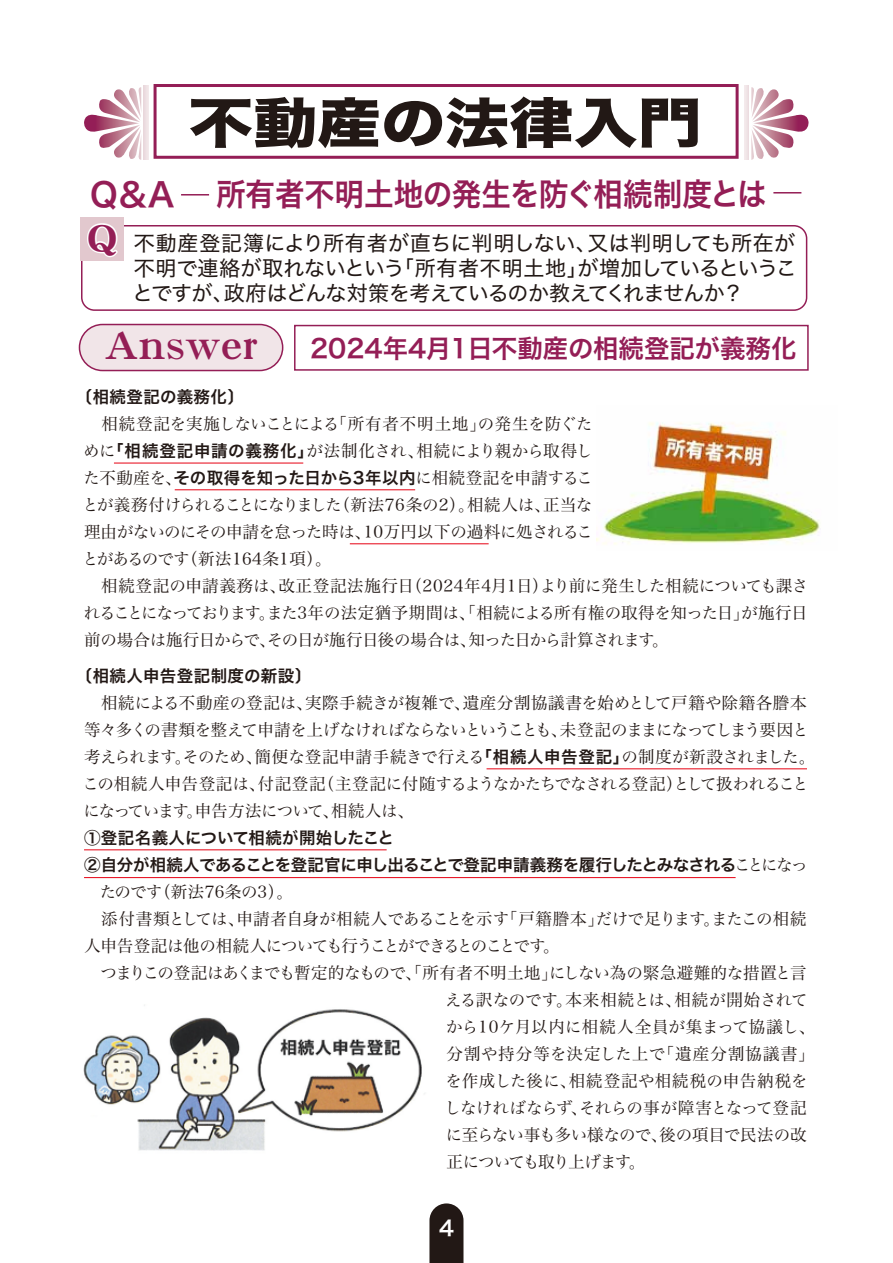
<style>
.page{position:relative;width:893px;height:1263px;background:#fff}
.page>*{position:absolute;margin:0;border:0;box-sizing:border-box;transform-origin:0 0}
.t1{font:54px "Hira Kaku Std W8";color:#221815;scale:1.19 1}
.t2{font:42px "DFHS Mincho Std W9";color:#941e56}
.t3{font:40.5px "DF Mincho Std W12";color:#941e56}
.t4{font:33px "Hira Kaku Pro W6";color:#941e56}
.t5{font:31.5px "Hira Kaku Pro W6";color:#941e56;scale:.94 1}
.t6{font:25.5px "Hira Kaku Pro W6";color:#941e56}
.t7{font:21px/25.2px "Hiragino Sans W4";letter-spacing:-.04em;color:#221815;text-align:justify}
.t8{font:21px "Hira Kaku Pro W6";color:#fff}
.t9{font:16.5px/27px "Hira Min Pro W3";letter-spacing:-.015em;color:#221815}
.t10{font:16.5px/27px "Hiragino Sans W6";letter-spacing:-.025em;color:#221815}
.t11{font:16.5px "Hira Min Pro W3";letter-spacing:-.07em;color:#221815}
.t12{font:16.5px "Hiragino Sans W6";letter-spacing:.025em;color:#221815}
.t13{font:16.5px "Hira Min Pro W3";letter-spacing:.005em;color:#221815}
.t14{font:16.5px "Hira Min Pro W3";letter-spacing:.065em;color:#221815}
.t15{font:16.5px "Hira Min Pro W3";letter-spacing:.025em;color:#221815}
.t16{font:16.5px "Hira Min Pro W3";letter-spacing:-.075em;color:#221815}
.s1{font-family:"Hiragino Sans W6"}
.s2{font-family:"Hira Min Pro W3"}
</style>
<div class="page">
<svg style="left:429px;top:1203px;width:34px;height:60px;background:#332a27"></svg>
<div style="left:81px;top:225px;width:726px;height:86px;border:2px solid #941e56;border-radius:13px"></div>
<div style="left:81px;top:218px;width:43px;height:43px;background:#e2c8ce"></div>
<div style="left:154px;top:84px;width:585px;height:75px;border:3px solid #941e56"></div>
<hr style="left:144px;top:86px;width:4px;height:74px;background:#eee0e3">
<svg style="left:84px;top:87px;width:57px;height:73px"></svg>
<div style="left:744px;top:86px;width:5px;height:74px;background:#f0e5e7"></div>
<svg style="left:751px;top:87px;width:58px;height:73px"></svg>
<div style="left:79px;top:324px;width:204px;height:46px;background:#f1e5e8;border-radius:23px"></div>
<div style="left:79px;top:324px;width:204px;height:47px;border:2px solid #941e56;border-radius:23px"></div>
<svg style="left:87px;top:223px;width:31px;height:35px"></svg>
<div style="left:294px;top:325px;width:515px;height:46px;border:2px solid #941e56"></div>
<hr style="left:181px;top:194px;width:28px;height:2px;background:#941e56">
<hr style="left:773px;top:192px;width:28px;height:2px;background:#941e56">
<img style="left:596px;top:422px;width:224px;height:123px">
<img style="left:83px;top:1005px;width:342px;height:146px">
<hr style="left:114px;top:463px;width:189px;height:1px;background:#e60012">
<hr style="left:175px;top:489px;width:240px;height:1px;background:#e60012">
<hr style="left:84px;top:849px;width:303px;height:1px;background:#e60012">
<hr style="left:487px;top:768px;width:320px;height:1px;background:#e60012">
<hr style="left:84px;top:877px;width:652px;height:1px;background:#e60012">
<hr style="left:350px;top:543px;width:139px;height:1px;background:#e60012">
<h3 class="t4" style="left:90px;top:165px;width:86px">Q＆A</h3>
<h1 class="t1" style="left:189px;top:93px;width:433px">不動産の法律入門</h1>
<h3 class="t5" style="left:216px;top:166px;width:587px">所有者不明土地の発生を防ぐ相続制度とは</h3>
<h3 class="t3" style="left:87px;top:215px;width:32px">Q</h3>
<p class="t7" style="left:132px;top:229px;width:666px">不動産登記簿により所有者が直ちに判明しない、又は判明しても所在が不明で連絡が取れないという「所有者不明土地」が増加しているということですが、政府はどんな対策を考えているのか教えてくれませんか？</p>
<h2 class="t2" style="left:104px;top:321px;width:155px">Answer</h2>
<h3 class="t6" style="left:310px;top:325px;width:488px">2024年4月1日不動産の相続登記が義務化</h3>
<p class="t12" style="left:76px;top:381px;width:170px">〔相続登記の義務化〕</p>
<p class="t9" style="left:82px;top:408px;width:728px">　相続登記を実施しないことによる「所有者不明土地」の発生を防ぐた<br>めに<span class="s1">「相続登記申請の義務化」</span>が法制化され、相続により親から取得し<br>た不動産を、<span class="s1">その取得を知った日から3年以内</span>に相続登記を申請するこ<br>とが義務付けられることになりました（新法76条の2）。相続人は、正当な<br>理由がないのにその申請を怠った時は、10万円以下の過料に処されるこ<br>とがあるのです（新法164条1項）。<br>　相続登記の申請義務は、改正登記法施行日（2024年4月1日）より前に発生した相続についても課されることになっております。また3年の法定猶予期間は、「相続による所有権の取得を知った日」が施行日前の場合は施行日からで、その日が施行日後の場合は、知った日から計算されます。</p>
<p class="t12" style="left:76px;top:660px;width:237px">〔相続人申告登記制度の新設〕</p>
<p class="t9" style="left:83px;top:687px;width:734px">　相続による不動産の登記は、実際手続きが複雑で、遺産分割協議書を始めとして戸籍や除籍各謄本等々多くの書類を整えて申請を上げなければならないということも、未登記のままになってしまう要因と考えられます。そのため、簡便な登記申請手続きで行える<span class="s1">「相続人申告登記」</span>の制度が新設されました。この相続人申告登記は、付記登記（主登記に付随するようなかたちでなされる登記）として扱われることになっています。申告方法について、相続人は、</p>
<p class="t10" style="left:84px;top:823px;width:725px">①登記名義人について相続が開始したこと<br>②自分が相続人であることを登記官に申し出ることで登記申請義務を履行したとみなされる<span class="s2">ことになっ</span></p>
<p class="t9" style="left:84px;top:876px;width:210px">　たのです（新法76条の3）。</p>
<p class="t9" style="left:84px;top:903px;width:724px">　添付書類としては、申請者自身が相続人であることを示す「戸籍謄本」だけで足ります。またこの相続</p>
<p class="t11" style="left:84px;top:931px;width:477px">人申告登記は他の相続人についても行うことができるとのことです。</p>
<p class="t9" style="left:84px;top:957px;width:724px">　つまりこの登記はあくまでも暫定的なもので、「所有者不明土地」にしない為の緊急避難的な措置と言</p>
<p class="t9" style="left:445px;top:984px;width:364px">える訳なのです。本来相続とは、相続が開始されて</p>
<p class="t13" style="left:446px;top:1012px;width:371px">から10ケ月以内に相続人全員が集まって協議し、</p>
<p class="t14" style="left:446px;top:1039px;width:370px">分割や持分等を決定した上で「遺産分割協議書」</p>
<p class="t15" style="left:446px;top:1066px;width:364px">を作成した後に、相続登記や相続税の申告納税を</p>
<p class="t9" style="left:445px;top:1092px;width:363px">しなければならず、それらの事が障害となって登記</p>
<p class="t9" style="left:446px;top:1119px;width:362px">に至らない事も多い様なので、後の項目で民法の改</p>
<p class="t16" style="left:446px;top:1147px;width:200px">正についても取り上げます。</p>
<p class="t8" style="left:439px;top:1209px;width:16px">4</p>
</div>
